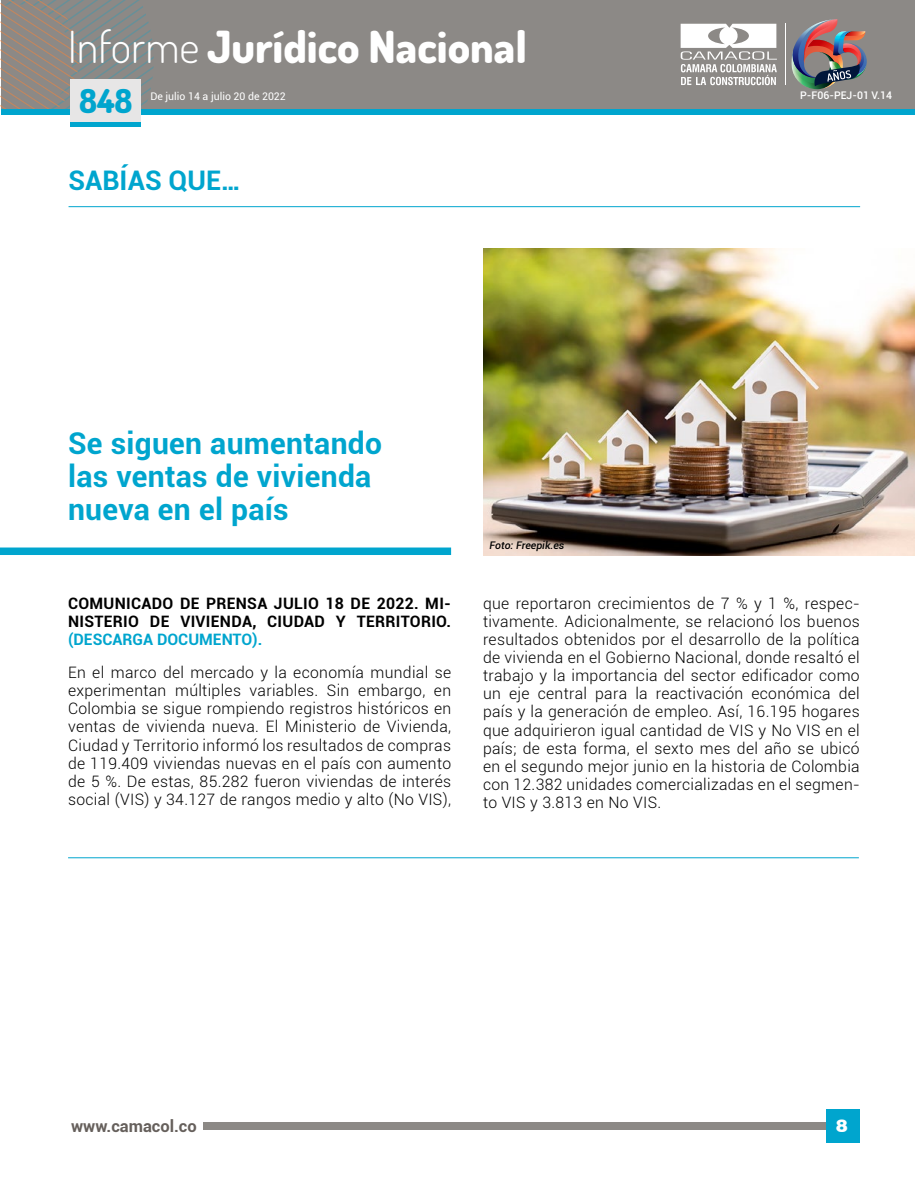
<style>
.page{position:relative;width:915px;height:1191px;background:#fff}
.page>*{position:absolute;margin:0;border:0;box-sizing:border-box;transform-origin:0 0}
.t1{font:800 44.25px "Dosis";color:#fff}
.t2{font:800 33px "Dosis";color:#00a5ce}
.t3{font:700 30px/33px "Roboto";letter-spacing:.01em;color:#00a5ce}
.t4{font:700 27px "Roboto";color:#00a5ce}
.t5{font:900 19.5px "Roboto";color:#fff}
.t6{font:900 19.5px "Helvetica";color:#fff}
.t7{font:700 16.5px "Roboto";color:#66605c}
.t8{font:300 15.75px/18px "Roboto";letter-spacing:.02em;color:#000;text-align:justify}
.t9{font:700 15.75px/18px "Roboto";letter-spacing:.02em;color:#000}
.t10{font:700 15.75px "Roboto";color:#00a5ce}
.t11{font:10.5px "Roboto";color:#fff}
.t12{font:500 10.5px "Roboto";color:#fff}
.t13{font:italic 500 10.5px "Roboto";color:#000}
.s1{font-weight:300}
</style>
<div class="page">
<div style="left:203px;top:1122px;width:655px;height:7px;background:#8c8986"></div>
<div style="left:825px;top:1109px;width:33px;height:34px;background:#00a5ce"></div>
<div style="left:1px;top:0;width:913px;height:108px;background:#8c8986"></div>
<div style="left:1px;top:109px;width:913px;height:5px;background:#00a5ce"></div>
<svg style="left:1px;top:0;width:158px;height:109px"></svg>
<div style="left:70px;top:122px;width:70px;height:5px;background:#00a5ce"></div>
<div style="left:70px;top:79px;width:70px;height:43px;background:#e7e6e6"></div>
<img style="left:791px;top:19px;width:75px;height:70px">
<svg style="left:680px;top:24px;width:96px;height:61px"></svg>
<hr style="left:785px;top:24px;width:1px;height:61px;background:#fff">
<div style="left:0;top:547px;width:451px;height:8px;background:#00a5ce"></div>
<img style="left:483px;top:249px;width:431px;height:306px">
<hr style="left:68px;top:206px;width:791px;height:1px;background:#00a5ce">
<hr style="left:68px;top:857px;width:790px;height:1px;background:#00a5ce">
<h1 class="t1" style="left:68px;top:18px;width:460px"><span class="s1">Informe</span> Jurídico Nacional</h1>
<h2 class="t2" style="left:79px;top:80px;width:55px">848</h2>
<p class="t11" style="left:150px;top:89px;width:137px">De julio 14 a julio 20 de 2022</p>
<h3 class="t4" style="left:68px;top:162px;width:174px">SABÍAS QUE…</h3>
<h3 class="t3" style="left:68px;top:426px;width:315px">SE SIGUEN AUMENTANDO<br>LAS VENTAS DE VIVIENDA<br>NUEVA EN EL PAÍS</h3>
<p class="t13" style="left:489px;top:538px;width:76px">Foto: Freepik.es</p>
<p class="t12" style="left:800px;top:87px;width:93px">P-F06-PEJ-01 V.14</p>
<p class="t9" style="left:68px;top:594px;width:384px">COMUNICADO DE PRENSA JULIO 18 DE 2022. MI -<br>NISTERIO DE VIVIENDA, CI UDAD Y TERRITORIO.</p>
<p class="t10" style="left:68px;top:629px;width:196px">(DESCARGA DOCUMENTO).</p>
<p class="t8" style="left:68px;top:663px;width:384px">En el marco del mercado y la economía mundial se experimentan múltiples variables. Sin embargo, en Colombia se sigue rompiendo registros históricos en ventas de vivienda nueva. El Ministerio de Vivienda, Ciudad y Territorio informó los resultados de compras de 119.409 viviendas nuevas en el país con aumento de 5 %. De estas, 85.282 fueron viviendas de interés social (VIS) y 34.127 de rangos medio y alto (No VIS),</p>
<p class="t8" style="left:483px;top:594px;width:378px">que reportaron crecimientos de 7 % y 1 %, respec&shy;tivamente. Adicionalmente, se relacionó los buenos resultados obtenidos por el desarrollo de la política de vivienda en el Gobierno Nacional, donde resaltó el trabajo y la importancia del sector edificador como un eje central para la reactivación económica del país y la generación de empleo. Así, 16.195 hogares que adquirieron igual cantidad de VIS y No VIS en el país; de esta forma, el sexto mes del año se ubicó en el segundo mejor junio en la historia de Colombia con 12.382 unidades comercializadas en el segmen&shy;to VIS y 3.813 en No VIS.</p>
<p class="t7" style="left:71px;top:1114px;width:127px">WWW.CAMACOL.CO</p>
<p class="t5" style="left:836px;top:1114px;width:13px">1</p>
<p class="t6" style="left:836px;top:1118px;width:13px">8</p>
</div>
